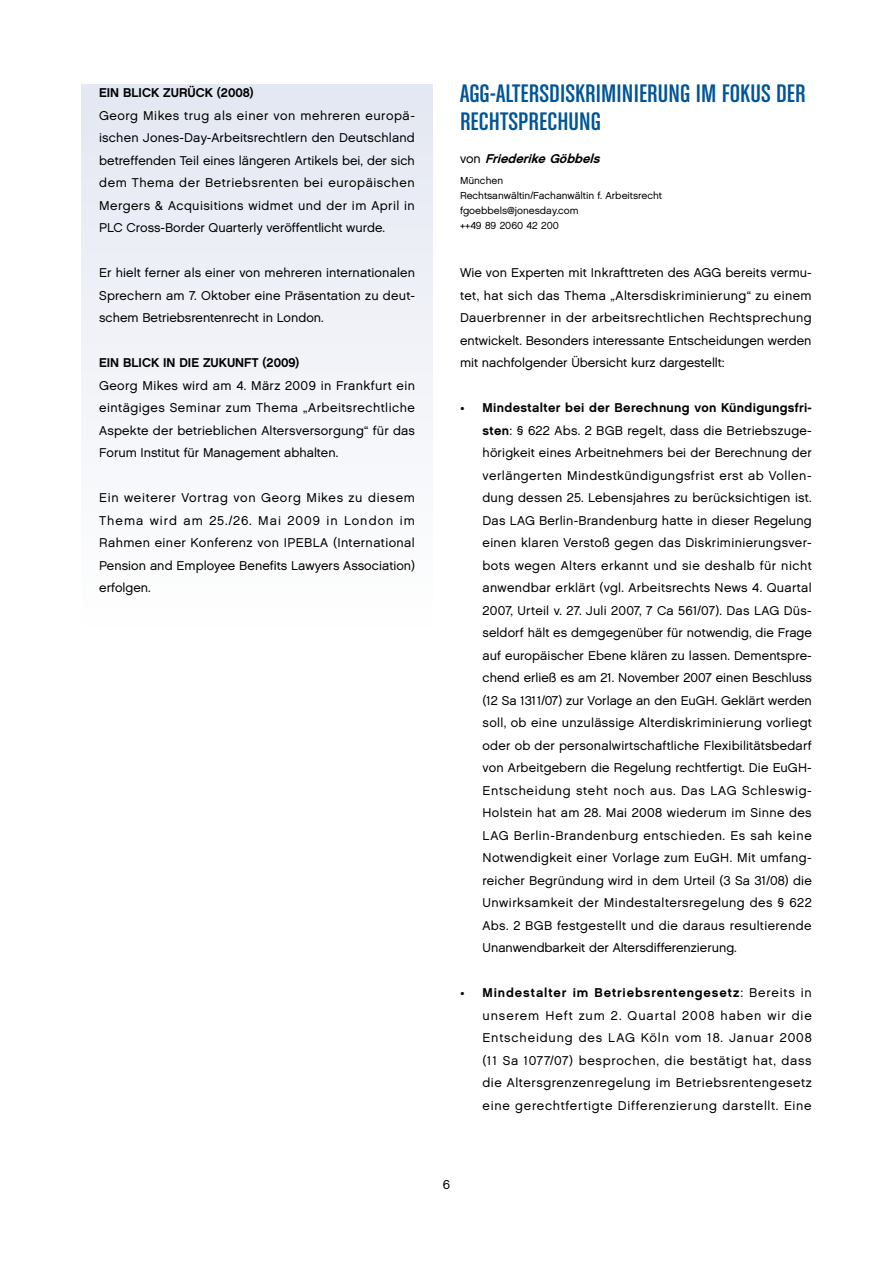
<style>
.page{position:relative;width:893px;height:1263px;background:#fff}
.page>*{position:absolute;margin:0;border:0;box-sizing:border-box;transform-origin:0 0}
.t1{font:27px/27.8px "Chalet Comprime Cologne Sixty";letter-spacing:.005em;color:#005596;scale:1.1 1}
.t2{font:12.75px/22.5px "Chalet London Nineteen Sixty";letter-spacing:.005em;color:#000;text-align:justify}
.t3{font:12.75px "Chalet New York Nineteen Sixty";color:#000}
.t4{font:12.75px "Chalet New York Nineteen Sixty";letter-spacing:.025em;color:#000}
.t5{font:12.75px "Chalet New York Nineteen Sixty";letter-spacing:.07em;color:#000}
.t6{font:italic 12.75px "Chalet New York Nineteen Sixty";color:#000}
.t7{font:10.2px/15px "Chalet London Nineteen Sixty";color:#000}
.s1{font-family:"Chalet London Nineteen Sixty";font-style:normal}
.s2{font-family:"Chalet London Nineteen Sixty";font-size:15px}
.s3{font-family:"Chalet New York Nineteen Sixty"}
.s4{font-family:"Chalet London Nineteen Sixty"}
</style>
<div class="page">
<div style="left:81px;top:84px;width:352px;height:543px;background:linear-gradient(to right,#f1f3f8,#f1f3f8)"></div>
<p class="t3" style="left:99px;top:85px;width:156px">EIN BLICK ZURÜCK (2008)</p>
<p class="t2" style="left:99px;top:104px;width:317px">Georg Mikes trug als einer von mehreren europä&shy;ischen Jones-Day-Arbeitsrechtlern den Deutschland betreffenden Teil eines längeren Artikels bei, der sich dem Thema der Betriebsrenten bei europäischen Mergers &amp; Acquisitions widmet und der im April in PLC Cross-Border Quarterly veröffentlicht wurde.</p>
<p class="t2" style="left:99px;top:261px;width:317px">Er hielt ferner als einer von mehreren internationalen Sprechern am 7. Oktober eine Präsentation zu deut&shy;schem Betriebsrentenrecht in London.</p>
<p class="t3" style="left:99px;top:355px;width:202px">EIN BLICK IN DIE ZUKUNFT (2009)</p>
<p class="t2" style="left:99px;top:374px;width:317px">Georg Mikes wird am 4. März 2009 in Frankfurt ein eintägiges Seminar zum Thema „Arbeitsrechtliche Aspekte der betrieblichen Altersversorgung“ für das Forum Institut für Management abhalten.</p>
<p class="t2" style="left:99px;top:486px;width:317px">Ein weiterer Vortrag von Georg Mikes zu diesem Thema wird am 25./26. Mai 2009 in London im Rahmen einer Konferenz von IPEBLA (International Pension and Employee Benefits Lawyers Association) erfolgen.</p>
<h1 class="t1" style="left:460px;top:79px;width:306px">AGG-ALTERSDISKRIMINIERUNG IM FOKUS DER<br>RECHTS</h1>
<h1 class="t1" style="left:518px;top:107px;width:77px">PRECHUNG</h1>
<p class="t6" style="left:460px;top:150px;width:145px"><span class="s1">v o n</span> FriederikeGöbbels</p>
<p class="t7" style="left:460px;top:173px;width:204px">München<br>Rechtsanwältin/Fachanwältin f. Arbeitsrecht fgoebbels@jonesday.com<br>++49 89 2060 42 200</p>
<p class="t2" style="left:460px;top:261px;width:353px">Wie von Experten mit Inkrafttreten des AGG bereits vermu&shy;tet, hat sich das Thema „Altersdiskriminierung“ zu einem Dauerbrenner in der arbeitsrechtlichen Rechtsprechung entwickelt. Besonders interessante Entscheidungen werden mit nachfolgender Übersicht kurz dargestellt:</p>
<p class="t4" style="left:460px;top:400px;width:353px"><span class="s2">•</span> Mindestalter bei der Berechnung von Kündigungsfri-</p>
<p class="t2" style="left:482px;top:419px;width:331px"><span class="s3">sten</span>: § 622 Abs. 2 BGB regelt, dass die Betriebszuge&shy;hörigkeit eines Arbeitnehmers bei der Berechnung der verlängerten Mindestkündigungsfrist erst ab Vollen&shy;dung dessen 25. Lebensjahres zu berücksichtigen ist.<br>Das LAG Berlin-Brandenburg hatte in dieser Regelung einen klaren Verstoß gegen das Diskriminierungsver&shy;bots wegen Alters erkannt und sie deshalb für nicht anwendbar erklärt (vgl. Arbeitsrechts News 4. Quartal 2007, Urteil v. 27. Juli 2007, 7 Ca 561/07). Das LAG Düs&shy;seldorf hält es demgegenüber für notwendig, die Frage auf europäischer Ebene klären zu lassen. Dementspre&shy;chend erließ es am 21. November 2007 einen Beschluss (12 Sa 1311/07) zur Vorlage an den EuGH. Geklärt werden soll, ob eine unzulässige Alterdiskriminierung vorliegt oder ob der personalwirtschaftliche Flexibilitätsbedarf von Arbeitgebern die Regelung rechtfertigt. Die EuGH-Entscheidung steht noch aus. Das LAG Schleswig-Holstein hat am 28. Mai 2008 wiederum im Sinne des LAG Berlin-Brandenburg entschieden. Es sah keine Notwendigkeit einer Vorlage zum EuGH. Mit umfang&shy;reicher Begründung wird in dem Urteil (3 Sa 31/08) die Unwirksamkeit der Mindestaltersregelung des § 622<br>Abs. 2 BGB festgestellt und die daraus resultierende Unanwendbarkeit der Altersdifferenzierung.</p>
<p class="t5" style="left:460px;top:985px;width:353px"><span class="s2">•</span> Mindestalter im Betriebsrentengesetz<span class="s4">: Bereits in</span></p>
<p class="t2" style="left:482px;top:1004px;width:331px">unserem Heft zum 2. Quartal 2008 haben wir die Entscheidung des LAG Köln vom 18. Januar 2008 (11 Sa 1077/07) besprochen, die bestätigt hat, dass die Altersgrenzenregelung im Betriebsrentengesetz eine gerechtfertigte Differenzierung darstellt. Eine</p>
<p class="t2" style="left:443px;top:1173px;width:9px">6</p>
</div>
